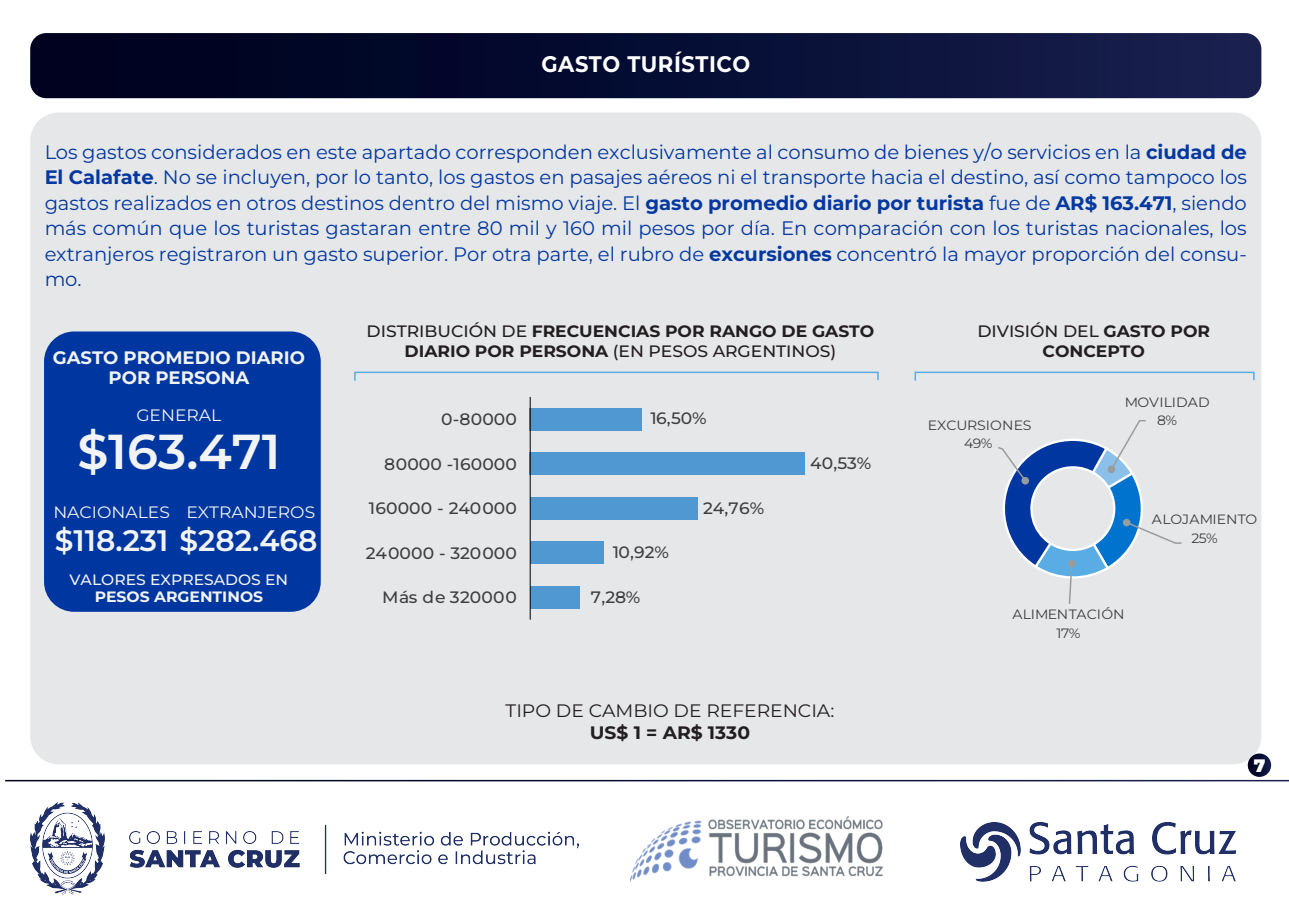
<style>
.page{position:relative;width:1289px;height:919px;background:#fff}
.page>*{position:absolute;margin:0;border:0;box-sizing:border-box;transform-origin:0 0}
.t1{font:600 49.05px "Montserrat";color:#f2f3f4}
.t2{font:600 29.55px "Montserrat";color:#f2f3f4}
.t3{font:700 22.5px "Montserrat";letter-spacing:.03em;color:#fff;scale:.94 1}
.t4{font:19.5px/25.5px "Montserrat";color:#0036a0;text-align:justify}
.t5{font:700 18px/20.9px "Montserrat";color:#f2f3f4;text-align:center}
.t6{font:18px "Montserrat";color:#231f20;scale:1.04 1}
.t7{font:700 18px "Montserrat";color:#231f20;scale:1.04 1}
.t8{font:900 18px "Montserrat";color:#fff}
.t9{font:700 16.5px/19.8px "Montserrat";color:#231f20;text-align:center;scale:1.04 1}
.t10{font:500 16.5px "Montserrat";letter-spacing:.005em;color:#3e3e3f;scale:1.04 1}
.t11{font:16.5px "Montserrat";color:#f2f3f4;scale:1.04 1}
.t12{font:500 16.5px "Montserrat";letter-spacing:.025em;color:#3e3e3f;scale:1.04 1}
.t13{font:500 15px "Montserrat";color:#f2f3f4;scale:1.04 1}
.t14{font:700 15px "Montserrat";color:#f2f3f4;scale:1.04 1}
.t15{font:13.5px/18.9px "Montserrat";letter-spacing:.005em;color:#3e3e3f;text-align:center;scale:1.04 1}
.s1{font-weight:700}
.s2{font-weight:500}
</style>
<div class="page">
<img style="left:630px;top:816px;width:253px;height:65px">
<img style="left:30px;top:802px;width:549px;height:92px">
<div style="left:30px;top:112px;width:1231px;height:652px;background:#e6e7e9;border-radius:28px"></div>
<img style="left:960px;top:822px;width:276px;height:60px">
<svg style="left:1247px;top:753px;width:24px;height:23px"></svg>
<svg style="left:30px;top:33px;width:1231px;height:65px;background:#090f34"></svg>
<div style="left:44px;top:331px;width:277px;height:280px;background:#0036a0;border-radius:30px"></div>
<svg style="left:354px;top:371px;width:525px;height:10px"></svg>
<svg style="left:914px;top:371px;width:341px;height:10px"></svg>
<div style="left:530px;top:408px;width:112px;height:22px;background:#4f98d2"></div>
<div style="left:530px;top:453px;width:275px;height:22px;background:#4f98d2"></div>
<div style="left:530px;top:497px;width:167px;height:22px;background:#4f98d2"></div>
<div style="left:530px;top:541px;width:73px;height:22px;background:#4f98d2"></div>
<div style="left:530px;top:586px;width:49px;height:22px;background:#4f98d2"></div>
<hr style="left:530px;top:397px;width:1px;height:222px;background:#000001">
<svg style="left:998px;top:420px;width:184px;height:184px"></svg>
<div style="left:1021px;top:477px;width:8px;height:7px;background:#999c9d;border-radius:50%"></div>
<p class="t3" style="left:541px;top:48px;width:223px">GASTO TURÍSTICO</p>
<p class="t4" style="left:44px;top:138px;width:1203px">Los gastos considerados en este apartado corresponden exclusivamente al consumo de bienes y/o servicios en la <span class="s1">ciudad de El Calafate</span>. No se incluyen, por lo tanto, los gastos en pasajes aéreos ni el transporte hacia el destino, así como tampoco los gastos realizados en otros destinos dentro del mismo viaje. El <span class="s1">gasto promedio diario por turista</span> fue de <span class="s1">AR$ 163.471</span>, siendo más común que los turistas gastaran entre 80 mil y 160 mil pesos por día. En comparación con los turistas nacionales, los extranjeros registraron un gasto superior. Por otra parte, el rubro de <span class="s1">excursiones</span> concentró la mayor proporción del consu&shy;mo.</p>
<p class="t5" style="left:53px;top:346px;width:254px">GASTO PROMEDIO DIARIO<br>POR PERSONA</p>
<p class="t11" style="left:136px;top:404px;width:83px">GENERAL</p>
<h1 class="t1" style="left:77px;top:417px;width:204px">$163.471</h1>
<p class="t11" style="left:53px;top:500px;width:114px">NACIONALES</p>
<p class="t11" style="left:186px;top:500px;width:125px">EXTRANJEROS</p>
<h2 class="t2" style="left:55px;top:519px;width:264px">$118.231 $282.468</h2>
<p class="t13" style="left:69px;top:569px;width:212px">VALORES EXPRESADOS EN</p>
<p class="t14" style="left:95px;top:585px;width:163px">PESOS ARGENTINOS</p>
<p class="t9" style="left:366px;top:320px;width:489px"><span class="s2">DISTRIBUCIÓN DE</span> FRECUENCIAS POR RANGO DE GASTO<br>DIARIO POR PERSONA <span class="s2">(EN PESOS ARGENTINOS)</span></p>
<p class="t9" style="left:977px;top:320px;width:225px"><span class="s2">DIVISIÓN DEL</span> GASTO POR<br>CONCEPTO</p>
<p class="t10" style="left:441px;top:407px;width:74px">0-80000</p>
<p class="t10" style="left:384px;top:452px;width:129px">80000 -160000</p>
<p class="t10" style="left:369px;top:497px;width:144px">160000 - 240000</p>
<p class="t10" style="left:366px;top:541px;width:147px">240000 - 320000</p>
<p class="t12" style="left:382px;top:586px;width:131px">Más de 320000</p>
<p class="t10" style="left:650px;top:407px;width:56px">16,50%</p>
<p class="t10" style="left:612px;top:540px;width:56px">10,92%</p>
<p class="t10" style="left:591px;top:585px;width:49px">7,28%</p>
<p class="t10" style="left:703px;top:496px;width:60px">24,76%</p>
<p class="t10" style="left:810px;top:451px;width:60px">40,53%</p>
<p class="t6" style="left:505px;top:698px;width:317px">TIPO DE CAMBIO DE REFERENCIA:</p>
<p class="t7" style="left:590px;top:719px;width:155px">US$ 1 = AR$ 1330</p>
<p class="t15" style="left:927px;top:415px;width:101px">EXCURSIONES<br>49%</p>
<p class="t15" style="left:1124px;top:393px;width:83px;line-height:17.7px">MOVILIDAD<br>8%</p>
<p class="t15" style="left:1151px;top:509px;width:103px">ALOJAMIENTO<br>25%</p>
<p class="t15" style="left:1012px;top:604px;width:109px">ALIMENTACIÓN<br>17%</p>
<p class="t8" style="left:1253px;top:752px;width:13px">7</p>
</div>
